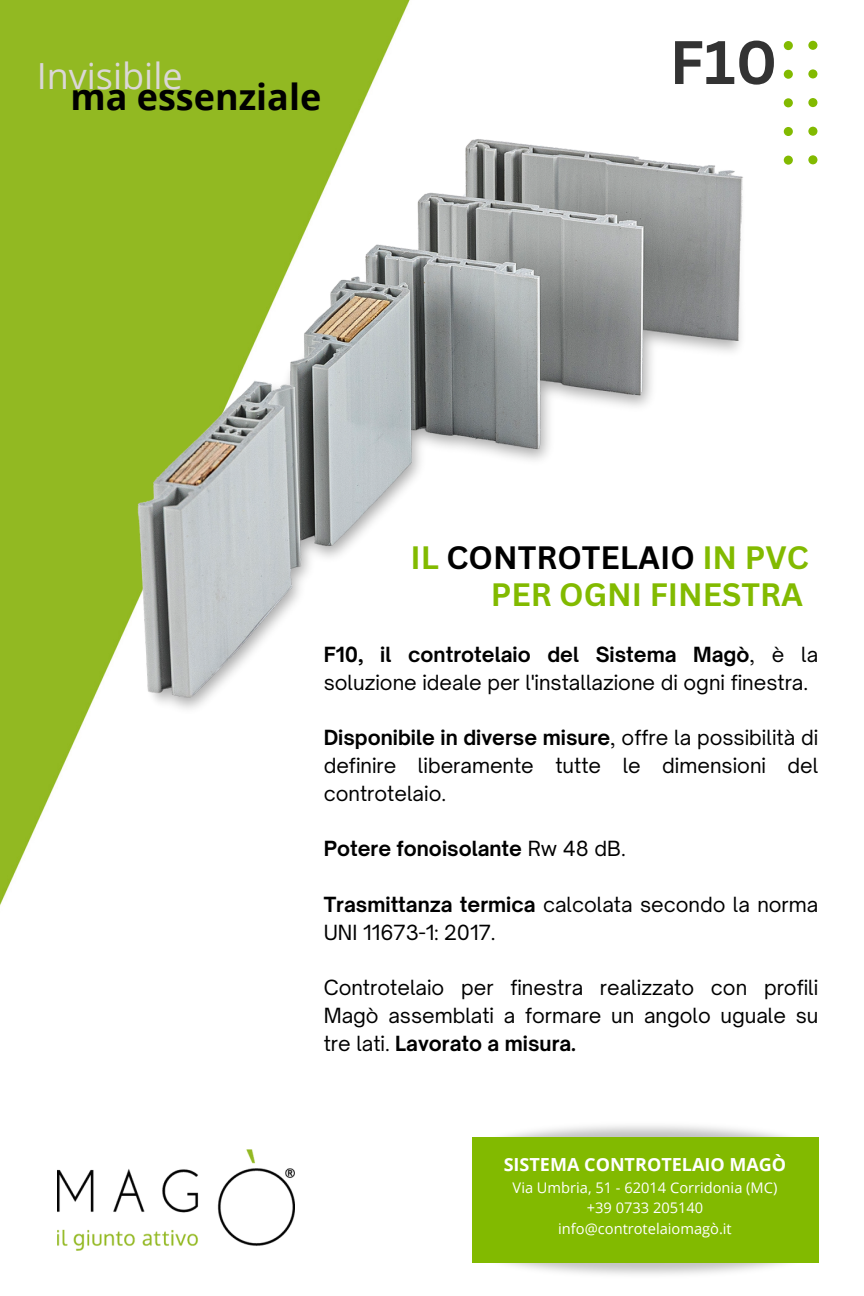
<style>
.page{position:relative;width:864px;height:1296px;background:#fff}
.page>*{position:absolute;margin:0;border:0;box-sizing:border-box;transform-origin:0 0}
.t1{font:700 60px "Canva Sans";color:#333}
.t2{font:700 36px "Open Sans";color:#000}
.t3{font:36px "Open Sans";color:#dbd7d7}
.t4{font:700 31.5px "Canva Sans";color:#000}
.t5{font:700 31.5px "Canva Sans";color:#82ba00}
.t6{font:20px/27.8px "Open Sauce One";color:#000}
.t7{font:700 20px "Open Sauce One";color:#000}
.t8{font:700 18px "Open Sans";color:#fff}
.t9{font:14.6px "Open Sans";color:#fff}
.s1{color:#82ba00}
.s2{font-weight:700}
.s3{font-weight:400}
</style>
<div class="page">
<img style="left:0;top:0;width:819px;height:1229px">
<div style="left:784px;top:156px;width:9px;height:9px;background:#82ba00;border-radius:50%"></div>
<div style="left:784px;top:127px;width:9px;height:9px;background:#82ba00;border-radius:50%"></div>
<div style="left:784px;top:98px;width:9px;height:9px;background:#82ba00;border-radius:50%"></div>
<div style="left:784px;top:70px;width:9px;height:9px;background:#82ba00;border-radius:50%"></div>
<div style="left:784px;top:41px;width:9px;height:9px;background:#82ba00;border-radius:50%"></div>
<div style="left:808px;top:155px;width:9px;height:9px;background:#82ba00;border-radius:50%"></div>
<div style="left:808px;top:127px;width:9px;height:9px;background:#82ba00;border-radius:50%"></div>
<div style="left:808px;top:98px;width:9px;height:9px;background:#82ba00;border-radius:50%"></div>
<div style="left:808px;top:69px;width:9px;height:9px;background:#82ba00;border-radius:50%"></div>
<div style="left:808px;top:41px;width:9px;height:9px;background:#82ba00;border-radius:50%"></div>
<img style="left:504px;top:1230px;width:315px;height:45px">
<img style="left:464px;top:1104px;width:355px;height:66px">
<div style="left:472px;top:1137px;width:346px;height:126px;background:#82ba00"></div>
<img style="left:86px;top:121px;width:669px;height:595px">
<img style="left:58px;top:1150px;width:237px;height:100px">
<h1 class="t3" style="left:37px;top:50px;width:147px">Invisibile</h1>
<p class="t2" style="left:70px;top:72px;width:252px">ma essenziale</p>
<p class="t1" style="left:669px;top:20px;width:109px">F10</p>
<p class="t4" style="left:410px;top:535px;width:400px"><span class="s1">IL</span> CONTROTELAIO <span class="s1">IN PVC</span></p>
<p class="t5" style="left:491px;top:573px;width:314px">PER OGNI FINESTRA</p>
<h3 class="t6" style="left:324px;top:641px;width:496px"><span class="s2">F10, il controtelaio del Sistema Magò</span>, è la soluzione ideale per l'installazione di ogni finestra.</h3>
<h2 class="t6" style="left:324px;top:724px;width:496px;text-align:justify"><span class="s2">Disponibile in diverse misure</span>, offre la possibilità di definire liberamente tutte le dimensioni del controtelaio.</h2>
<p class="t7" style="left:324px;top:836px;width:304px">Potere fonoisolante <span class="s3">Rw 48 dB.</span></p>
<h4 class="t6" style="left:324px;top:890px;width:496px"><span class="s2">Trasmittanza termica</span> calcolata secondo la norma<br>UNI 11673-1: 2017.</h4>
<h4 class="t6" style="left:324px;top:974px;width:496px;text-align:justify">Controtelaio per finestra realizzato con profili Magò assemblati a formare un angolo uguale su tre lati. <span class="s2">Lavorato a misura.</span></h4>
<h5 class="t8" style="left:504px;top:1152px;width:284px">SISTEMA CONTROTELAIO MAGÒ</h5>
<h5 class="t9" style="left:513px;top:1177px;width:266px">Via Umbria, 51 - 62014 Corridonia (MC)</h5>
<h5 class="t9" style="left:587px;top:1198px;width:118px">+39 0733 205140</h5>
<h5 class="t9" style="left:558px;top:1218px;width:175px">info@controtelaiomagò.it</h5>
</div>
